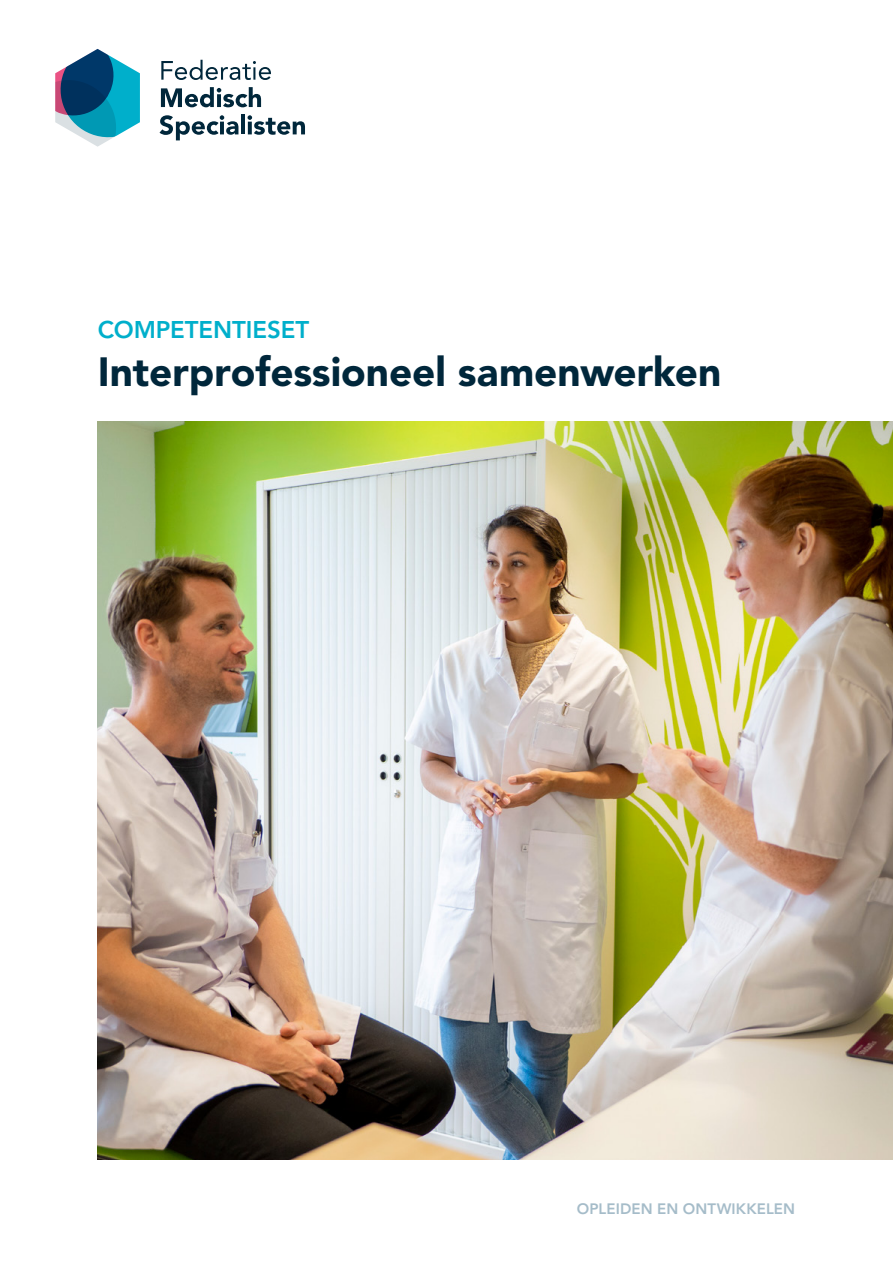
<style>
.page{position:relative;width:893px;height:1263px;background:#fff}
.page>*{position:absolute;margin:0;border:0;box-sizing:border-box;transform-origin:0 0}
.t1{font:900 40.5px "Avenir LT Std";color:#00273b}
.t2{font:800 24px "Avenir LT Std";letter-spacing:-.005em;color:#00afcb}
.t3{font:800 15px "Avenir LT Std";letter-spacing:.005em;color:#a5bcc9}
</style>
<div class="page">
<img style="left:98px;top:422px;width:795px;height:738px">
<svg style="left:161px;top:60px;width:110px;height:20px"></svg>
<svg style="left:161px;top:87px;width:100px;height:20px"></svg>
<svg style="left:160px;top:115px;width:78px;height:25px"></svg>
<hr style="left:241px;top:115px;width:4px;height:19px;background:#00273b">
<svg style="left:248px;top:115px;width:57px;height:20px"></svg>
<svg style="left:55px;top:49px;width:85px;height:98px"></svg>
<p class="t2" style="left:98px;top:315px;width:213px">COMPETENTIESET</p>
<p class="t1" style="left:98px;top:347px;width:625px">Interprofessioneel samenwerken</p>
<p class="t3" style="left:577px;top:1200px;width:220px">OPLEIDEN EN ONTWIKKELEN</p>
</div>
